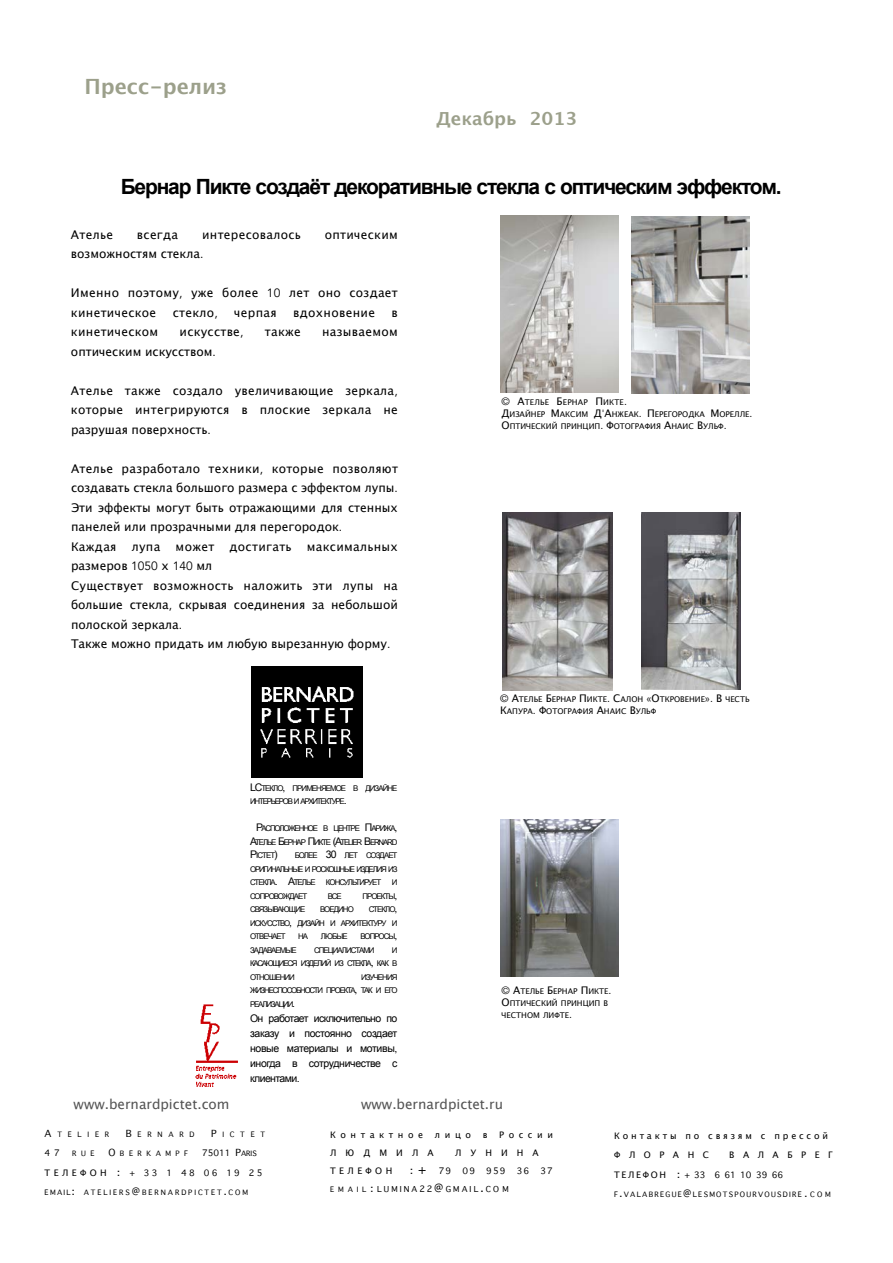
<style>
.page{position:relative;width:893px;height:1263px;background:#fff}
.page>*{position:absolute;margin:0;border:0;box-sizing:border-box;transform-origin:0 0}
.t1{font:700 21px "Arial";letter-spacing:-.055em;color:#000}
.t2{font:700 21px "Lucida Grande";color:#9ca08b}
.t3{font:700 18px "Lucida Grande";color:#9ca08b}
.t4{font:13.5px "Lucida Grande";color:#535353}
.t5{font:12px/19.5px "Lucida Grande";color:#000}
.t6{font:12px/19.5px "Lucida Grande";letter-spacing:.025em;color:#000}
.t7{font:10.5px/15px "Arial";letter-spacing:-.035em;color:#000;text-align:justify}
.t8{font:9px/19.5px "Lucida Grande";letter-spacing:.315em;color:#000}
.t9{font:9px "Lucida Grande";letter-spacing:.505em;color:#000}
.t10{font:9px "Lucida Grande";letter-spacing:.38em;color:#000}
.t11{font:9px "Lucida Grande";letter-spacing:.95em;color:#000}
.t12{font:9px "Lucida Grande";letter-spacing:.19em;color:#000}
.t13{font:9px "Lucida Grande";letter-spacing:1.01em;color:#000}
.t14{font:7.8px/13.5px "Arial";letter-spacing:-.14em;color:#000;text-align:justify}
.t15{font:7.8px/12px "Lucida Grande";color:#000}
.t16{font:7.8px/13.5px "Arial";letter-spacing:-.12em;color:#000}
.s1{font-family:"Avenir"}
.s2{font-size:10.5px}
.s3{font-family:"Avenir";font-size:10.5px}
</style>
<div class="page">
<img style="left:503px;top:513px;width:109px;height:177px">
<img style="left:500px;top:820px;width:118px;height:157px">
<img style="left:641px;top:512px;width:99px;height:178px">
<img style="left:631px;top:216px;width:118px;height:177px">
<img style="left:500px;top:216px;width:118px;height:177px">
<img style="left:195px;top:1004px;width:43px;height:83px">
<img style="left:251px;top:667px;width:111px;height:110px">
<h1 class="t2" style="left:84px;top:74px;width:144px">Пресс-релиз</h1>
<h2 class="t3" style="left:436px;top:108px;width:142px">Декабрь 2013</h2>
<h1 class="t1" style="left:121px;top:175px;width:662px">Бернар Пикте создаёт декоративные стекла с оптическим эффектом.</h1>
<p class="t6" style="left:71px;top:224px;width:44px">Ателье</p>
<p class="t6" style="left:137px;top:224px;width:43px">всегда</p>
<p class="t6" style="left:202px;top:224px;width:100px">интересовалось</p>
<p class="t6" style="left:325px;top:224px;width:75px">оптическим</p>
<p class="t5" style="left:71px;top:244px;width:134px">возможностям стекла<span class="s1">.</span></p>
<p class="t6" style="left:71px;top:283px;width:328px">Именно поэтому<span class="s1">,</span> уже более <span class="s1">10</span> лет оно создает кинетическое</p>
<p class="t6" style="left:173px;top:302px;width:47px">стекло<span class="s1">,</span></p>
<p class="t6" style="left:234px;top:302px;width:44px">черпая</p>
<p class="t6" style="left:293px;top:302px;width:83px">вдохновение</p>
<p class="t6" style="left:391px;top:302px;width:8px">в</p>
<p class="t6" style="left:71px;top:322px;width:89px">кинетическом</p>
<p class="t6" style="left:179px;top:322px;width:66px">искусстве<span class="s1">,</span></p>
<p class="t6" style="left:265px;top:322px;width:37px">также</p>
<p class="t6" style="left:322px;top:322px;width:77px">называемом</p>
<p class="t5" style="left:71px;top:341px;width:146px">оптическим искусством<span class="s1">.</span></p>
<p class="t6" style="left:71px;top:380px;width:328px;text-align:justify">Ателье также создало увеличивающие зеркала<span class="s1">, </span>которые интегрируются в плоские зеркала не разрушая поверхность<span class="s1">.</span></p>
<p class="t5" style="left:71px;top:458px;width:328px">Ателье разработало техники<span class="s1">,</span> которые позволяют создавать стекла большого размера с эффектом лупы<span class="s1">.<br></span>Эти эффекты могут быть отражающими для стенных панелей или прозрачными для перегородок<span class="s1">.<br></span>Каждая</p>
<p class="t6" style="left:132px;top:536px;width:30px">лупа</p>
<p class="t6" style="left:176px;top:536px;width:40px">может</p>
<p class="t6" style="left:229px;top:536px;width:63px">достигать</p>
<p class="t6" style="left:307px;top:536px;width:93px">максимальных</p>
<p class="t5" style="left:71px;top:556px;width:328px">размеров <span class="s1">1050</span> х <span class="s1">140</span> мл<br>Существует возможность наложить эти лупы на большие стекла<span class="s1">,</span> скрывая соединения за небольшой полоской зеркала<span class="s1">.<br></span>Также можно придать им любую вырезанную форму<span class="s1">.</span></p>
<p class="t16" style="left:250px;top:782px;width:149px"><span class="s2">LС</span>ТЕКЛО<span class="s2">,</span> ПРИМЕНЯЕМОЕ В ДИЗАЙНЕ<br>ИНТЕРЬЕРОВ И АРХИТЕКТУРЕ<span class="s2">.</span></p>
<p class="t14" style="left:250px;top:822px;width:149px;text-indent:6px"><span class="s2">Р</span>АСПОЛОЖЕННОЕ В ЦЕНТРЕ <span class="s2">П</span>АРИЖА<span class="s2">, А</span>ТЕЛЬЕ <span class="s2">Б</span>ЕРНАР <span class="s2">П</span>ИКТЕ <span class="s2">(A</span>TELIER <span class="s2">B</span>ERNARD <span class="s2">P</span>ICTET<span class="s2">)</span></p>
<p class="t14" style="left:250px;top:849px;width:149px;text-indent:45px">БОЛЕЕ <span class="s2">30</span> ЛЕТ СОЗДАЕТ ОРИГИНАЛЬНЫЕ И РОСКОШНЫЕ ИЗДЕЛИЯ ИЗ СТЕКЛА<span class="s2">. А</span>ТЕЛЬЕ</p>
<p class="t16" style="left:326px;top:876px;width:57px">КОНСУЛЬТИРУЕТ</p>
<p class="t14" style="left:392px;top:876px;width:7px">И</p>
<p class="t16" style="left:250px;top:890px;width:59px">СОПРОВОЖДАЕТ</p>
<p class="t14" style="left:328px;top:890px;width:16px">ВСЕ</p>
<p class="t16" style="left:362px;top:890px;width:36px">ПРОЕКТЫ<span class="s2">,</span></p>
<p class="t16" style="left:250px;top:903px;width:57px">СВЯЗЫВАЮЩИЕ</p>
<p class="t16" style="left:320px;top:903px;width:35px">ВОЕДИНО</p>
<p class="t14" style="left:250px;top:903px;width:149px;text-indent:119px">СТЕКЛО<span class="s2">, </span>ИСКУССТВО<span class="s2">,</span> ДИЗАЙН И АРХИТЕКТУРУ И ОТВЕЧАЕТ</p>
<p class="t14" style="left:298px;top:930px;width:12px">НА</p>
<p class="t14" style="left:321px;top:930px;width:28px">ЛЮБЫЕ</p>
<p class="t16" style="left:360px;top:930px;width:39px">ВОПРОСЫ<span class="s2">,</span></p>
<p class="t16" style="left:250px;top:944px;width:48px">ЗАДАВАЕМЫЕ</p>
<p class="t16" style="left:314px;top:944px;width:62px">СПЕЦИАЛИСТАМИ</p>
<p class="t14" style="left:250px;top:944px;width:149px;text-indent:142px">И КАСАЮЩИЕСЯ ИЗДЕЛИЙ ИЗ СТЕКЛА<span class="s2">,</span> КАК В ОТНОШЕНИИ</p>
<p class="t14" style="left:250px;top:971px;width:149px;text-indent:111px">ИЗУЧЕНИЯ ЖИЗНЕСПОСОБНОСТИ ПРОЕКТА<span class="s2">,</span> ТАК И ЕГО РЕАЛИЗАЦИИ<span class="s2">.</span></p>
<p class="t7" style="left:250px;top:1011px;width:149px">Он работает исключительно по заказу и постоянно создает новые материалы и мотивы, иногда в сотрудничестве с клиентами.</p>
<p class="t15" style="left:501px;top:396px;width:252px"><span class="s3">©</span> <span class="s2">А</span>ТЕЛЬЕ <span class="s2">Б</span>ЕРНАР <span class="s2">П</span>ИКТЕ<span class="s3">.<br></span><span class="s2">Д</span>ИЗАЙНЕР <span class="s2">М</span>АКСИМ <span class="s2">Д</span><span class="s3">'</span><span class="s2">А</span>НЖЕАК<span class="s3">.</span> <span class="s2">П</span>ЕРЕГОРОДКА <span class="s2">М</span>ОРЕЛЛЕ<span class="s3">.<br></span><span class="s2">О</span>ПТИЧЕСКИЙ ПРИНЦИП<span class="s3">.</span> <span class="s2">Ф</span>ОТОГРАФИЯ <span class="s2">А</span>НАИС <span class="s2">В</span>УЛЬФ<span class="s3">.</span></p>
<p class="t15" style="left:500px;top:693px;width:251px"><span class="s3">©</span> <span class="s2">А</span>ТЕЛЬЕ <span class="s2">Б</span>ЕРНАР <span class="s2">П</span>ИКТЕ<span class="s3">.</span> <span class="s2">С</span>АЛОН <span class="s3">«</span><span class="s2">О</span>ТКРОВЕНИЕ<span class="s3">».</span> <span class="s2">В</span> ЧЕСТЬ<br><span class="s2">К</span>АПУРА<span class="s3">.</span> <span class="s2">Ф</span>ОТОГРАФИЯ <span class="s2">А</span>НАИС <span class="s2">В</span>УЛЬФ</p>
<p class="t15" style="left:501px;top:985px;width:111px"><span class="s3">©</span> <span class="s2">А</span>ТЕЛЬЕ <span class="s2">Б</span>ЕРНАР <span class="s2">П</span>ИКТЕ<span class="s3">.<br></span><span class="s2">О</span>ПТИЧЕСКИЙ ПРИНЦИП В<br>ЧЕСТНОМ ЛИФТЕ<span class="s3">.</span></p>
<p class="t4" style="left:74px;top:1096px;width:157px">www.bernardpictet.com</p>
<p class="t4" style="left:361px;top:1096px;width:143px">www.bernardpictet.ru</p>
<p class="t10" style="left:45px;top:1167px;width:64px">ТЕЛЕФОН</p>
<p class="t9" style="left:330px;top:1129px;width:95px">Контактное</p>
<p class="t9" style="left:435px;top:1129px;width:38px">лицо</p>
<p class="t9" style="left:482px;top:1129px;width:6px">в</p>
<p class="t9" style="left:499px;top:1129px;width:55px">России</p>
<p class="t13" style="left:330px;top:1147px;width:105px">ЛЮДМИЛА</p>
<p class="t9" style="left:455px;top:1147px;width:85px">ЛУНИНА</p>
<p class="t10" style="left:330px;top:1165px;width:64px">ТЕЛЕФОН</p>
<p class="t6" style="left:417px;top:1160px;width:11px">+</p>
<p class="t8" style="left:614px;top:1126px;width:215px">Контакты по связям с прессой<br>ФЛОРАНС</p>
<p class="t11" style="left:729px;top:1150px;width:105px">ВАЛАБРЕГ</p>
<p class="t12" style="left:614px;top:1169px;width:53px">ТЕЛЕФОН</p>
</div>
